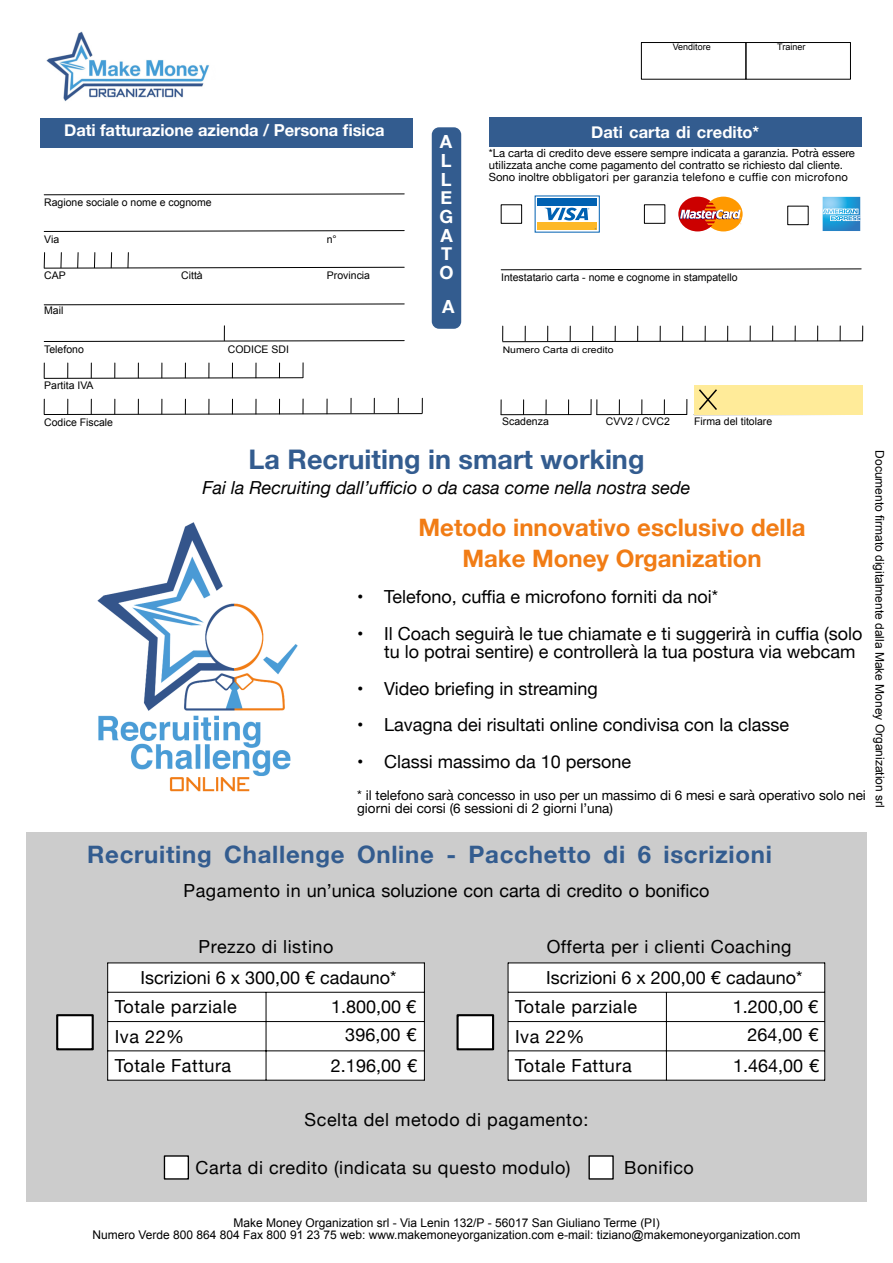
<style>
.page{position:relative;width:893px;height:1263px;background:#fff}
.page>*{position:absolute;margin:0;border:0;box-sizing:border-box;transform-origin:0 0}
.t1{font:700 27px "Helvetica Neue";color:#335c8f}
.t2{font:700 24px/30.8px "Helvetica Neue";color:#f17c15;text-align:center}
.t3{font:700 24px "Helvetica Neue";letter-spacing:.03em;color:#335c8f}
.t4{font:700 18.15px/18.8px "Helvetica Neue";color:#fff;text-align:justify}
.t5{font:18px/31.2px "Helvetica Neue";color:#000;text-align:right}
.t6{font:18px/29.2px "Helvetica Neue";letter-spacing:.03em;color:#000}
.t7{font:italic 18px "Helvetica Neue";color:#000}
.t8{font:700 16.5px "Helvetica Neue";letter-spacing:-.005em;color:#fff}
.t9{font:13.5px/14px "Helvetica Neue";color:#000}
.t10{font:12px/12px "Arial";color:#000;text-align:center}
.t11{font:11.25px/12px "Helvetica Neue";color:#000}
.t12{font:10.5px "Arial";color:#000}
.t13{font:9px "Arial";color:#000;scale:1.15 1}
.t14{font:9px "Arial";color:#000}
</style>
<div class="page">
<div style="left:26px;top:832px;width:841px;height:369px;background:#ccc"></div>
<div style="left:108px;top:963px;width:316px;height:117px;background:#fff"></div>
<hr style="left:107px;top:962px;width:1px;height:118px;background:#000">
<hr style="left:424px;top:962px;width:1px;height:118px;background:#000">
<hr style="left:266px;top:992px;width:1px;height:88px;background:#000">
<hr style="left:108px;top:962px;width:316px;height:1px;background:#000">
<hr style="left:108px;top:992px;width:316px;height:1px;background:#000">
<hr style="left:108px;top:1021px;width:316px;height:1px;background:#000">
<hr style="left:108px;top:1050px;width:316px;height:1px;background:#000">
<hr style="left:108px;top:1080px;width:316px;height:1px;background:#000">
<div style="left:56px;top:1014px;width:38px;height:36px;background:#fff;border:2px solid #000"></div>
<div style="left:509px;top:963px;width:315px;height:117px;background:#fff"></div>
<hr style="left:508px;top:962px;width:1px;height:118px;background:#000">
<hr style="left:824px;top:962px;width:1px;height:118px;background:#000">
<hr style="left:666px;top:992px;width:1px;height:88px;background:#000">
<hr style="left:508px;top:962px;width:317px;height:1px;background:#000">
<hr style="left:508px;top:992px;width:317px;height:1px;background:#000">
<hr style="left:508px;top:1021px;width:317px;height:1px;background:#000">
<hr style="left:508px;top:1050px;width:317px;height:1px;background:#000">
<hr style="left:508px;top:1080px;width:317px;height:1px;background:#000">
<div style="left:456px;top:1014px;width:38px;height:36px;background:#fff;border:2px solid #000"></div>
<div style="left:746px;top:42px;width:105px;height:37px;border:1px solid #000"></div>
<div style="left:641px;top:42px;width:105px;height:37px;border:1px solid #000"></div>
<div style="left:40px;top:118px;width:373px;height:30px;background:#335c8f"></div>
<div style="left:432px;top:127px;width:29px;height:202px;background:#335c8f;border-radius:7px"></div>
<svg style="left:44px;top:303px;width:361px;height:2px"></svg>
<svg style="left:44px;top:193px;width:361px;height:2px"></svg>
<svg style="left:44px;top:230px;width:361px;height:2px"></svg>
<svg style="left:44px;top:253px;width:361px;height:16px"></svg>
<svg style="left:44px;top:326px;width:361px;height:16px"></svg>
<svg style="left:44px;top:398px;width:379px;height:17px"></svg>
<svg style="left:44px;top:363px;width:260px;height:16px"></svg>
<img style="left:46px;top:31px;width:164px;height:71px">
<div style="left:164px;top:1155px;width:25px;height:24px;background:#fff;border:1px solid #000"></div>
<div style="left:588px;top:1155px;width:26px;height:24px;background:#fff;border:1px solid #000"></div>
<div style="left:489px;top:117px;width:372px;height:30px;background:#335c8f"></div>
<svg style="left:501px;top:268px;width:361px;height:2px"></svg>
<div style="left:694px;top:385px;width:168px;height:30px;background:#ffeb99"></div>
<svg style="left:502px;top:326px;width:361px;height:16px"></svg>
<div style="left:501px;top:204px;width:21px;height:20px;border:1px solid #000"></div>
<div style="left:537px;top:198px;width:60px;height:8px;background:#0061b2"></div>
<div style="left:537px;top:222px;width:60px;height:8px;background:#fdb827"></div>
<svg style="left:545px;top:208px;width:44px;height:13px"></svg>
<div style="left:644px;top:204px;width:21px;height:20px;border:1px solid #000"></div>
<svg style="left:678px;top:197px;width:65px;height:34px"></svg>
<div style="left:787px;top:206px;width:21px;height:19px;border:1px solid #000"></div>
<svg style="left:822px;top:196px;width:39px;height:35px"></svg>
<svg style="left:823px;top:197px;width:37px;height:34px"></svg>
<svg style="left:699px;top:389px;width:18px;height:21px"></svg>
<hr style="left:501px;top:414px;width:90px;height:1px;background:#000">
<svg style="left:501px;top:400px;width:1px;height:15px"></svg>
<svg style="left:523px;top:400px;width:1px;height:14px"></svg>
<svg style="left:568px;top:400px;width:1px;height:14px"></svg>
<svg style="left:546px;top:400px;width:1px;height:15px"></svg>
<hr style="left:597px;top:414px;width:90px;height:1px;background:#000">
<svg style="left:591px;top:399px;width:6px;height:15px"></svg>
<svg style="left:619px;top:400px;width:1px;height:14px"></svg>
<svg style="left:686px;top:399px;width:1px;height:15px"></svg>
<svg style="left:664px;top:400px;width:1px;height:14px"></svg>
<svg style="left:641px;top:400px;width:1px;height:14px"></svg>
<img style="left:97px;top:522px;width:201px;height:270px">
<p class="t14" style="left:673px;top:44px;width:40px">Venditore</p>
<p class="t14" style="left:777px;top:44px;width:30px">Trainer</p>
<p class="t8" style="left:64px;top:120px;width:322px">Dati fatturazione azienda / Persona fisica</p>
<p class="t12" style="left:44px;top:198px;width:169px">Ragione sociale o nome e cognome</p>
<p class="t12" style="left:327px;top:235px;width:12px">n°</p>
<p class="t12" style="left:44px;top:235px;width:16px">Via</p>
<p class="t12" style="left:44px;top:271px;width:23px">CAP</p>
<p class="t12" style="left:181px;top:271px;width:23px">Città</p>
<p class="t12" style="left:327px;top:271px;width:45px">Provincia</p>
<p class="t12" style="left:44px;top:306px;width:21px">Mail</p>
<p class="t4" style="left:439px;top:132px;width:16px">A L L E G A T O</p>
<p class="t4" style="left:442px;top:297px;width:14px">A</p>
<p class="t8" style="left:591px;top:122px;width:170px">Dati carta di credito*</p>
<p class="t11" style="left:489px;top:147px;width:368px">*La carta di credito deve essere sempre indicata a garanzia. Potrà essere utilizzata anche come pagamento del contratto se richiesto dal cliente.<br>Sono inoltre obbligatori per garanzia telefono e cuffie con microfono</p>
<p class="t12" style="left:501px;top:274px;width:238px">Intestatario carta - nome e cognome in stampatello</p>
<p class="t12" style="left:44px;top:345px;width:41px">Telefono</p>
<p class="t12" style="left:44px;top:381px;width:51px">Partita IVA</p>
<p class="t12" style="left:44px;top:418px;width:70px">Codice Fiscale</p>
<p class="t12" style="left:228px;top:346px;width:63px">CODICE SDI</p>
<p class="t13" style="left:503px;top:346px;width:98px">Numero Carta di credito</p>
<p class="t12" style="left:502px;top:417px;width:48px">Scadenza</p>
<p class="t12" style="left:606px;top:417px;width:66px">CVV2 / CVC2</p>
<p class="t12" style="left:694px;top:417px;width:80px">Firma del titolare</p>
<h1 class="t1" style="left:249px;top:443px;width:397px">La Recruiting in smart working</h1>
<p class="t7" style="left:202px;top:476px;width:490px">Fai la Recruiting dall’ufficio o da casa come nella nostra sede</p>
<h2 class="t2" style="left:419px;top:511px;width:389px">Metodo innovativo esclusivo della<br>Make Money Organization</h2>
<p class="t5" style="left:357px;top:581px;width:362px">• Telefono, cuffia e microfono forniti da noi*</p>
<p class="t5" style="left:384px;top:624px;width:480px;line-height:18.5px;text-align:left;text-indent:-27px">• Il Coach seguirà le tue chiamate e ti suggerirà in cuffia (solo tu lo potrai sentire) e controllerà la tua postura via webcam</p>
<p class="t5" style="left:357px;top:672px;width:242px">• Video briefing in streaming</p>
<p class="t5" style="left:357px;top:709px;width:433px">• Lavagna dei risultati online condivisa con la classe</p>
<p class="t5" style="left:357px;top:745px;width:276px">• Classi massimo da 10 persone</p>
<p class="t9" style="left:357px;top:787px;width:510px">* il telefono sarà concesso in uso per un massimo di 6 mesi e sarà operativo solo nei giorni dei corsi (6 sessioni di 2 giorni l’una)</p>
<p class="t10" style="left:885px;top:450px;width:359px;rotate:90deg">Documento firmato digitalmente dalla Make Money Organization srl</p>
<h2 class="t3" style="left:87px;top:839px;width:686px">Recruiting Challenge Online - Pacchetto di 6 iscrizioni</h2>
<p class="t5" style="left:184px;top:875px;width:527px">Pagamento in un’unica soluzione con carta di credito o bonifico</p>
<p class="t6" style="left:546px;top:930px;width:258px;line-height:31.3px">Offerta per i clienti Coaching<br>Iscrizioni 6 x 200,00 € cadauno*</p>
<p class="t6" style="left:515px;top:992px;width:124px">Totale parziale</p>
<p class="t5" style="left:140px;top:930px;width:258px;text-align:center">Prezzo di listino<br>Iscrizioni 6 x 300,00 € cadauno*</p>
<p class="t6" style="left:115px;top:992px;width:124px">Totale parziale</p>
<p class="t5" style="left:733px;top:991px;width:87px">1.200,00 €</p>
<p class="t6" style="left:515px;top:1021px;width:118px">Iva 22%<br>Totale Fattura</p>
<p class="t5" style="left:733px;top:1018px;width:88px">264,00 €<br>1.464,00 €</p>
<p class="t5" style="left:331px;top:991px;width:87px">1.800,00 €</p>
<p class="t6" style="left:115px;top:1021px;width:118px">Iva 22%<br>Totale Fattura</p>
<p class="t5" style="left:331px;top:1018px;width:88px">396,00 €<br>2.196,00 €</p>
<p class="t6" style="left:305px;top:1105px;width:285px">Scelta del metodo di pagamento:</p>
<p class="t6" style="left:196px;top:1152px;width:376px">Carta di credito (indicata su questo modulo)</p>
<p class="t6" style="left:624px;top:1152px;width:71px">Bonifico</p>
<p class="t10" style="left:92px;top:1218px;width:709px">Make Money Organization srl - Via Lenin 132/P - 56017 San Giuliano Terme (PI)<br>Numero Verde 800 864 804 Fax 800 91 23 75 web: www.makemoneyorganization.com e-mail: tiziano@makemoneyorganization.com</p>
</div>
